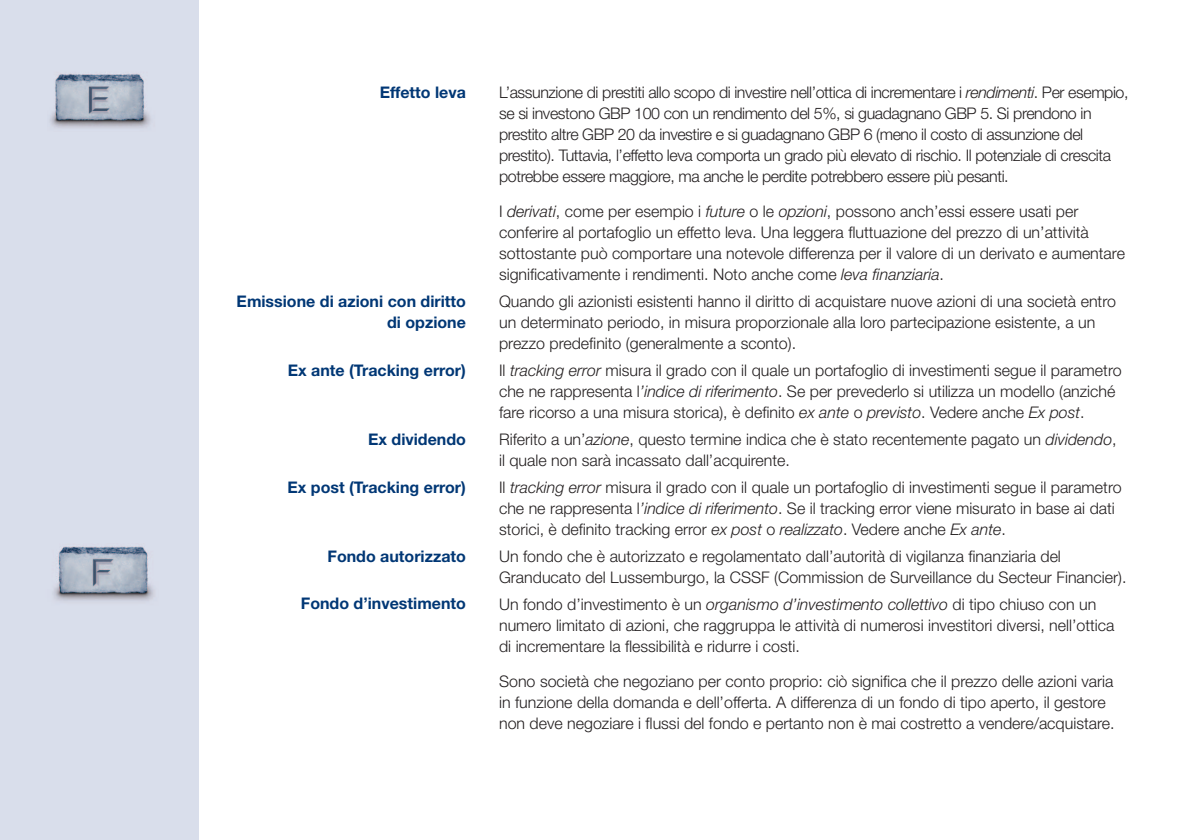
<style>
.page{position:relative;width:1191px;height:840px;background:#fff}
.page>*{position:absolute;margin:0;border:0;box-sizing:border-box;transform-origin:0 0}
.t1{font:300 16px/21px "Helvetica Neue";color:#231f20}
.t2{font:300 16px/21px "Helvetica Neue";letter-spacing:-.025em;color:#231f20}
.t3{font:700 16px/21px "Helvetica Neue";color:#013775;text-align:right}
.s1{font-style:italic}
</style>
<div class="page">
<div style="left:0;top:0;width:198px;height:839px;background:#d9deeb"></div>
<img style="left:50px;top:73px;width:101px;height:55px">
<img style="left:53px;top:546px;width:101px;height:55px">
<p class="t3" style="left:380px;top:81px;width:88px">Effetto leva</p>
<p class="t2" style="left:499px;top:81px;width:631px">L’assunzione di prestiti allo scopo di investire nell’ottica di incrementare i <span class="s1">rendimenti</span>. Per esempio, se si investono GBP 100 con un rendimento del 5%, si guadagnano GBP 5. Si prendono in prestito altre GBP 20 da investire e si guadagnano GBP 6 (meno il costo di assunzione del prestito). Tuttavia, l’effetto leva comporta un grado più elevato di rischio. Il potenziale di crescita potrebbe essere maggiore, ma anche le perdite potrebbero essere più pesanti.</p>
<p class="t1" style="left:499px;top:200px;width:627px">I <span class="s1">derivati</span>, come per esempio i <span class="s1">future</span> o le <span class="s1">opzioni</span>, possono anch’essi essere usati per conferire al portafoglio un effetto leva. Una leggera fluttuazione del prezzo di un’attività sottostante può comportare una notevole differenza per il valore di un derivato e aumentare significativamente i rendimenti. Noto anche come <span class="s1">leva finanziaria</span>.</p>
<p class="t3" style="left:237px;top:290px;width:231px">Emissione di azioni con diritto di opzione</p>
<p class="t1" style="left:499px;top:290px;width:618px">Quando gli azionisti esistenti hanno il diritto di acquistare nuove azioni di una società entro un determinato periodo, in misura proporzionale alla loro partecipazione esistente, a un prezzo predefinito (generalmente a sconto).</p>
<p class="t3" style="left:288px;top:359px;width:180px">Ex ante (Tracking error)</p>
<p class="t1" style="left:499px;top:359px;width:624px">Il <span class="s1">tracking error</span> misura il grado con il quale un portafoglio di investimenti segue il parametro che ne rappresenta l<span class="s1">’indice di riferimento</span>. Se per prevederlo si utilizza un modello (anziché fare ricorso a una misura storica), è definito <span class="s1">ex ante</span> o <span class="s1">previsto</span>. Vedere anche <span class="s1">Ex post</span>.</p>
<p class="t3" style="left:368px;top:428px;width:99px">Ex dividendo</p>
<p class="t1" style="left:499px;top:428px;width:619px">Riferito a un’<span class="s1">azione</span>, questo termine indica che è stato recentemente pagato un <span class="s1">dividendo</span>, il quale non sarà incassato dall’acquirente.</p>
<p class="t3" style="left:287px;top:475px;width:180px">Ex post (Tracking error)</p>
<p class="t1" style="left:499px;top:476px;width:624px">Il <span class="s1">tracking error</span> misura il grado con il quale un portafoglio di investimenti segue il parametro che ne rappresenta l<span class="s1">’indice di riferimento</span>. Se il tracking error viene misurato in base ai dati storici, è definito tracking error <span class="s1">ex post</span> o <span class="s1">realizzato</span>. Vedere anche <span class="s1">Ex ante</span>.</p>
<p class="t3" style="left:327px;top:544px;width:140px">Fondo autorizzato</p>
<p class="t1" style="left:499px;top:544px;width:629px">Un fondo che è autorizzato e regolamentato dall’autorità di vigilanza finanziaria del<br>Granducato del Lussemburgo, la CSSF (Commission de Surveillance du Secteur Financier).</p>
<p class="t3" style="left:301px;top:592px;width:167px">Fondo d’investimento</p>
<p class="t1" style="left:499px;top:592px;width:617px">Un fondo d’investimento è un <span class="s1">organismo d’investimento collettivo</span> di tipo chiuso con un numero limitato di azioni, che raggruppa le attività di numerosi investitori diversi, nell’ottica di incrementare la flessibilità e ridurre i costi.</p>
<p class="t1" style="left:499px;top:670px;width:617px">Sono società che negoziano per conto proprio: ciò significa che il prezzo delle azioni varia in funzione della domanda e dell’offerta. A differenza di un fondo di tipo aperto, il gestore non deve negoziare i flussi del fondo e pertanto non è mai costretto a vendere/acquistare.</p>
</div>
